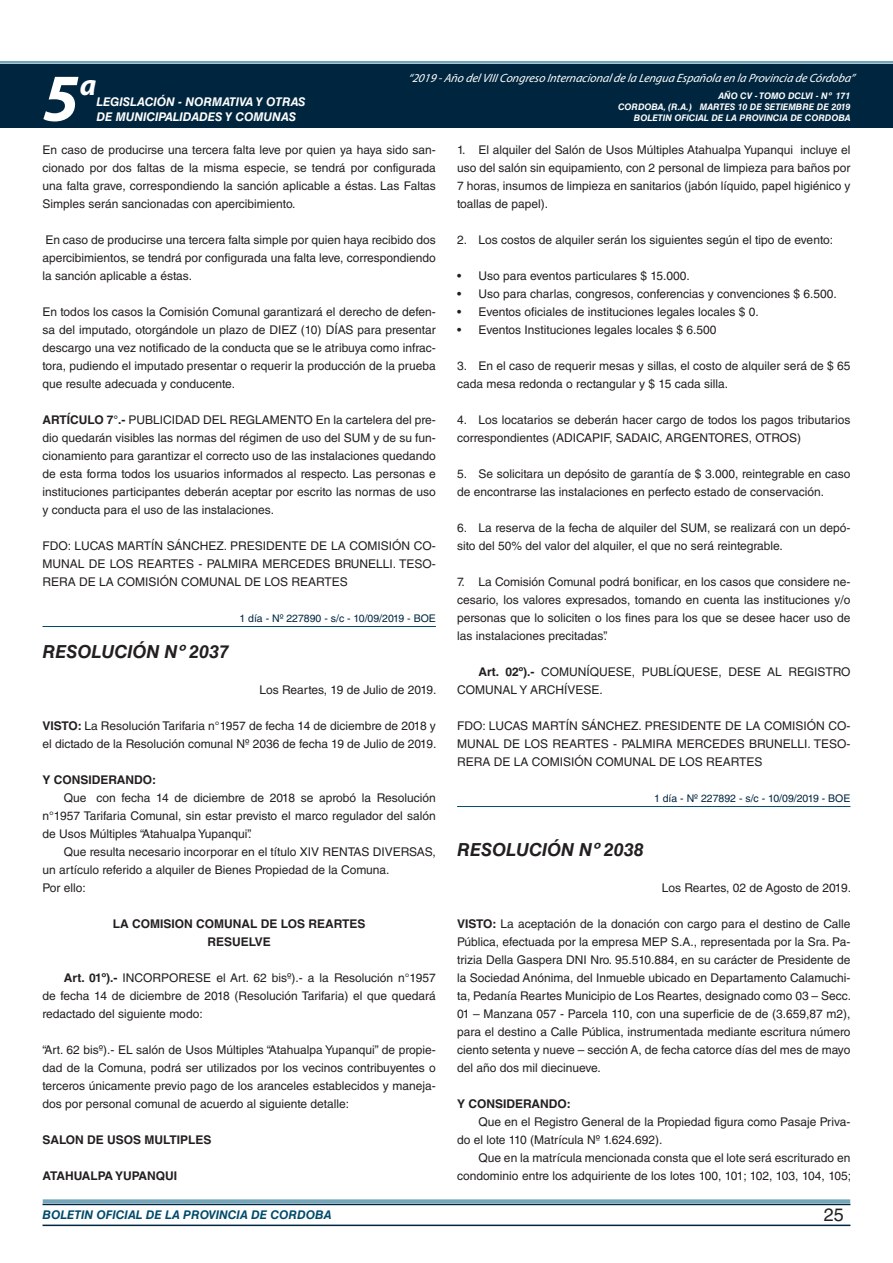
<style>
.page{position:relative;width:893px;height:1263px;background:#fff}
.page>*{position:absolute;margin:0;border:0;box-sizing:border-box;transform-origin:0 0}
.t1{font:italic 700 67.5px "Myriad Pro";color:#fff}
.t2{font:italic 700 30px "Myriad Pro";color:#fff}
.t3{font:italic 700 18px "Helvetica LT Std";color:#231f20}
.t4{font:18px "Helvetica LT Std";color:#231f20}
.t5{font:12px/18px "Helvetica LT Std";color:#231f20;text-align:justify}
.t6{font:700 12px/18px "Helvetica LT Std";color:#231f20;text-align:center}
.t7{font:italic 12px "Myriad Pro";color:#fff}
.t8{font:italic 700 12px "Helvetica LT Std";color:#fff}
.t9{font:italic 700 12px "Helvetica LT Std";color:#004b6c}
.t10{font:10.5px "Helvetica LT Std";color:#00263f}
.t11{font:italic 700 9px/10.8px "Helvetica LT Std";color:#fff;text-align:right}
.s1{font-weight:700}
</style>
<div class="page">
<div style="left:0;top:61px;width:893px;height:6px;background:#fff;opacity:.75"></div>
<div style="left:0;top:64px;width:893px;height:64px;background:#00263f"></div>
<hr style="left:43px;top:1224px;width:807px;height:2px;background:#00263f">
<div style="left:42px;top:1198px;width:809px;height:8px;background:#fff;opacity:.75"></div>
<hr style="left:43px;top:626px;width:393px;height:1px;background:#004b6c">
<hr style="left:457px;top:806px;width:393px;height:1px;background:#004b6c">
<h1 class="t1" style="left:43px;top:54px;width:38px">5</h1>
<h2 class="t2" style="left:80px;top:66px;width:18px">a</h2>
<p class="t8" style="left:96px;top:95px;width:211px">LEGISLACIÓN - NORMATIVA Y OTRAS</p>
<p class="t8" style="left:96px;top:109px;width:201px">DE MUNICIPALIDADES Y COMUNAS</p>
<p class="t7" style="left:408px;top:71px;width:448px">“2019 -Año delVIIICongreso Internacionalde la Lengua Esp añola en la Provincia de Córdoba”</p>
<p class="t11" style="left:618px;top:91px;width:234px">AÑO CV - TOMO DCLVI - Nº 171<br>CORDOBA, (R.A.) MARTES 10 DE SETIEMBRE DE 2019<br>BOLETIN OFICIAL DE LA PROVINCIA DE CORDOBA</p>
<p class="t5" style="left:43px;top:141px;width:395px">En caso de producirse una tercera falta leve por quien ya haya sido san&shy;cionado por dos faltas de la misma especie, se tendrá por configurada una falta grave, correspondiendo la sanción aplicable a éstas. Las Faltas Simples serán sancionadas con apercibimiento.</p>
<p class="t5" style="left:43px;top:231px;width:395px">En caso de producirse una tercera falta simple por quien haya recibido dos apercibimientos, se tendrá por configurada una falta leve, correspondiendo la sanción aplicable a éstas.</p>
<p class="t5" style="left:43px;top:303px;width:395px">En todos los casos la Comisión Comunal garantizará el derecho de defen&shy;sa del imputado, otorgándole un plazo de DIEZ (10) DÍAS para presentar descargo una vez notificado de la conducta que se le atribuya como infrac&shy;tora, pudiendo el imputado presentar o requerir la producción de la prueba que resulte adecuada y conducente.</p>
<p class="t5" style="left:43px;top:411px;width:395px"><span class="s1">ARTÍCULO 7°.-</span> PUBLICIDAD DEL REGLAMENTO En la cartelera del pre&shy;dio quedarán visibles las normas del régimen de uso del SUM y de su fun&shy;cionamiento para garantizar el correcto uso de las instalaciones quedando de esta forma todos los usuarios informados al respecto. Las personas e instituciones participantes deberán aceptar por escrito las normas de uso y conducta para el uso de las instalaciones.</p>
<p class="t5" style="left:43px;top:537px;width:395px">FDO: LUCAS MARTÍN SÁNCHEZ. PRESIDENTE DE LA COMISIÓN CO-MUNAL DE LOS REARTES - PALMIRA MERCEDES BRUNELLI. TESO-RERA DE LA COMISIÓN COMUNAL DE LOS REARTES</p>
<p class="t10" style="left:239px;top:612px;width:198px">1 día - Nº 227890 - s/c - 10/09/2019 - BOE</p>
<h3 class="t3" style="left:43px;top:640px;width:188px">RESOLUCIÓN Nº 2037</h3>
<p class="t5" style="left:259px;top:681px;width:179px">Los Reartes, 19 de Julio de 2019.</p>
<p class="t5" style="left:43px;top:717px;width:395px"><span class="s1">VISTO:</span> La Resolución Tarifaria n°1957 de fecha 14 de diciembre de 2018 y el dictado de la Resolución comunal Nº 2036 de fecha 19 de Julio de 2019.</p>
<p class="t6" style="left:43px;top:770px;width:115px">Y CONSIDERANDO:</p>
<p class="t5" style="left:43px;top:789px;width:395px;text-indent:21px">Que con fecha 14 de diciembre de 2018 se aprobó la Resolución n°1957 Tarifaria Comunal, sin estar previsto el marco regulador del salón de Usos Múltiples “Atahualpa Yupanqui”.</p>
<p class="t5" style="left:43px;top:843px;width:395px;text-align:left;text-indent:21px">Que resulta necesario incorporar en el título XIV RENTAS DIVERSAS, un artículo referido a alquiler de Bienes Propiedad de la Comuna.<br>Por ello:</p>
<p class="t6" style="left:113px;top:914px;width:254px">LA COMISION COMUNAL DE LOS REARTES<br>RESUELVE</p>
<p class="t5" style="left:43px;top:969px;width:395px;text-indent:21px"><span class="s1">Art. 01º).-</span> INCORPORESE el Art. 62 bisº).- a la Resolución n°1957 de fecha 14 de diciembre de 2018 (Resolución Tarifaria) el que quedará redactado del siguiente modo:</p>
<p class="t5" style="left:43px;top:1041px;width:395px">“Art. 62 bisº).- EL salón de Usos Múltiples “Atahualpa Yupanqui” de propie&shy;dad de la Comuna, podrá ser utilizados por los vecinos contribuyentes o terceros únicamente previo pago de los aranceles establecidos y maneja&shy;dos por personal comunal de acuerdo al siguiente detalle:</p>
<p class="t6" style="left:43px;top:1130px;width:170px">SALON DE USOS MULTIPLES</p>
<p class="t6" style="left:43px;top:1166px;width:136px">ATAHUALPA YUPANQUI</p>
<p class="t5" style="left:457px;top:141px;width:395px">1. El alquiler del Salón de Usos Múltiples Atahualpa Yupanqui incluye el uso del salón sin equipamiento, con 2 personal de limpieza para baños por 7 horas, insumos de limpieza en sanitarios (jabón líquido, papel higiénico y toallas de papel).</p>
<p class="t5" style="left:457px;top:231px;width:377px">2. Los costos de alquiler serán los siguientes según el tipo de evento:</p>
<p class="t5" style="left:457px;top:267px;width:234px">• Uso para eventos particulares $ 15.000.</p>
<p class="t5" style="left:457px;top:285px;width:381px">• Uso para charlas, congresos, conferencias y convenciones $ 6.500.</p>
<p class="t5" style="left:457px;top:303px;width:303px">• Eventos oficiales de instituciones legales locales $ 0.</p>
<p class="t5" style="left:457px;top:321px;width:261px">• Eventos Instituciones legales locales $ 6.500</p>
<p class="t5" style="left:457px;top:357px;width:395px">3. En el caso de requerir mesas y sillas, el costo de alquiler será de $ 65 cada mesa redonda o rectangular y $ 15 cada silla.</p>
<p class="t5" style="left:457px;top:411px;width:395px">4. Los locatarios se deberán hacer cargo de todos los pagos tributarios correspondientes (ADICAPIF, SADAIC, ARGENTORES, OTROS)</p>
<p class="t5" style="left:457px;top:465px;width:395px">5. Se solicitara un depósito de garantía de $ 3.000, reintegrable en caso de encontrarse las instalaciones en perfecto estado de conservación.</p>
<p class="t5" style="left:457px;top:519px;width:395px">6. La reserva de la fecha de alquiler del SUM, se realizará con un depó&shy;sito del 50% del valor del alquiler, el que no será reintegrable.</p>
<p class="t5" style="left:457px;top:573px;width:395px">7. La Comisión Comunal podrá bonificar, en los casos que considere ne&shy;cesario, los valores expresados, tomando en cuenta las instituciones y/o personas que lo soliciten o los fines para los que se desee hacer uso de las instalaciones precitadas”.</p>
<p class="t5" style="left:457px;top:663px;width:395px;text-indent:21px"><span class="s1">Art. 02º).-</span> COMUNÍQUESE, PUBLÍQUESE, DESE AL REGISTRO<br>COMUNAL Y ARCHÍVESE.</p>
<p class="t5" style="left:457px;top:717px;width:395px">FDO: LUCAS MARTÍN SÁNCHEZ. PRESIDENTE DE LA COMISIÓN CO-MUNAL DE LOS REARTES - PALMIRA MERCEDES BRUNELLI. TESO-RERA DE LA COMISIÓN COMUNAL DE LOS REARTES</p>
<p class="t10" style="left:654px;top:792px;width:198px">1 día - Nº 227892 - s/c - 10/09/2019 - BOE</p>
<h3 class="t3" style="left:457px;top:838px;width:188px">RESOLUCIÓN Nº 2038</h3>
<p class="t5" style="left:662px;top:879px;width:191px">Los Reartes, 02 de Agosto de 2019.</p>
<p class="t5" style="left:457px;top:915px;width:396px"><span class="s1">VISTO:</span> La aceptación de la donación con cargo para el destino de Calle Pública, efectuada por la empresa MEP S.A., representada por la Sra. Pa&shy;trizia Della Gaspera DNI Nro. 95.510.884, en su carácter de Presidente de la Sociedad Anónima, del Inmueble ubicado en Departamento Calamuchi&shy;ta, Pedanía Reartes Municipio de Los Reartes, designado como 03 – Secc.<br>01 – Manzana 057 - Parcela 110, con una superficie de de (3.659,87 m2), para el destino a Calle Pública, instrumentada mediante escritura número ciento setenta y nueve – sección A, de fecha catorce días del mes de mayo del año dos mil diecinueve.</p>
<p class="t6" style="left:457px;top:1094px;width:115px">Y CONSIDERANDO:</p>
<p class="t5" style="left:457px;top:1113px;width:395px;text-indent:21px">Que en el Registro General de la Propiedad figura como Pasaje Priva&shy;do el lote 110 (Matrícula Nº 1.624.692).</p>
<p class="t5" style="left:457px;top:1149px;width:395px;text-align:right">Que en la matrícula mencionada consta que el lote será escriturado en condominio entre los adquiriente de los lotes 100, 101; 102, 103, 104, 105;</p>
<p class="t9" style="left:43px;top:1208px;width:290px">BOLETIN OFICIAL DE LA PROVINCIA DE CORDOBA</p>
<h3 class="t4" style="left:824px;top:1204px;width:22px">25</h3>
</div>
